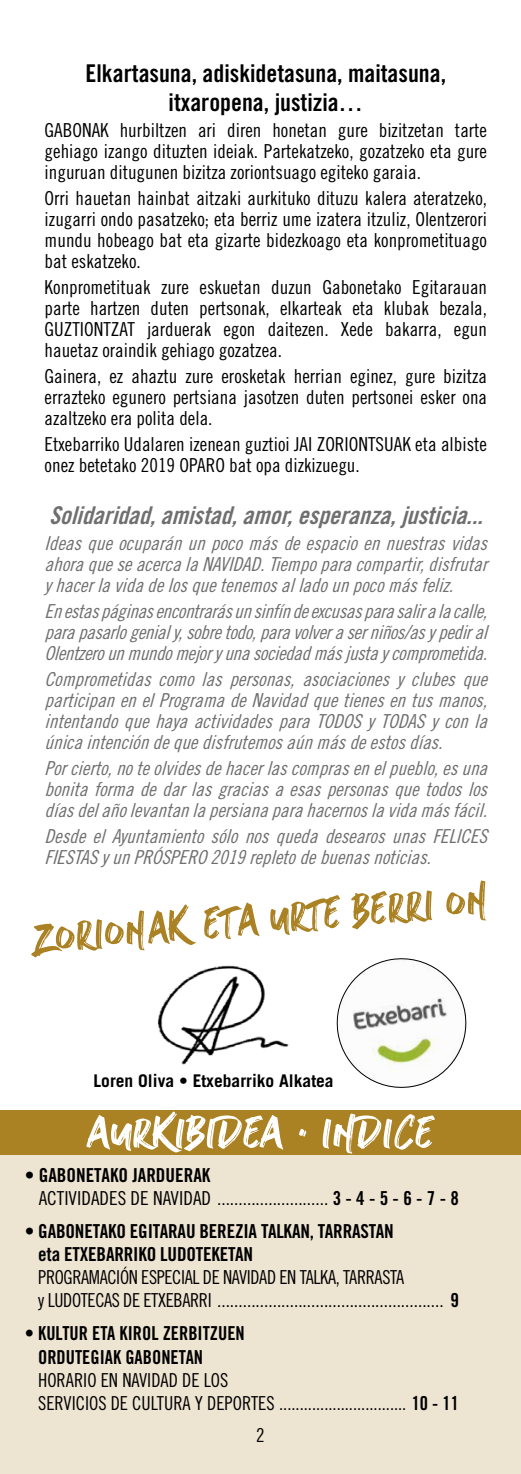
<style>
.page{position:relative;width:521px;height:1474px;background:#fff}
.page>*{position:absolute;margin:0;border:0;box-sizing:border-box;transform-origin:0 0}
.t1{font:63px "stronger";color:#aa8123;scale:.9 1}
.t2{font:63px "stronger";color:#fff}
.t3{font:24.5px/29.4px "Trade Gothic Bold Cond Twenty";color:#000;text-align:center}
.t4{font:italic 24.5px "Trade Gothic Bold Cond Twenty";color:#706f6f}
.t5{font:19.25px/21px "Trade Gothic Cond Eighteen";color:#000;text-align:justify}
.t6{font:italic 19.25px/21px "Trade Gothic Cond Eighteen";color:#706f6f;text-align:justify}
.t7{font:19.25px/23.1px "Trade Gothic Cond Eighteen";letter-spacing:-.02em;color:#000;scale:.95 1}
.t8{font:19.25px/23.1px "Trade Gothic Bold Cond Twenty";letter-spacing:-.01em;color:#000}
.t9{font:19.25px/23.1px "Trade Gothic Cond Eighteen";color:#000;scale:.96 1}
.t10{font:19.25px/23.1px "Trade Gothic Bold Cond Twenty";letter-spacing:-.01em;color:#000;scale:.96 1}
.t11{font:700 17.5px "Trade Gothic";color:#000}
.s1{font-family:"Trade Gothic Bold Cond Twenty"}
</style>
<div class="page">
<div style="left:0;top:1139px;width:521px;height:334px;background:#eee4d2"></div>
<div style="left:0;top:1109px;width:521px;height:45px;background:#aa8123"></div>
<svg style="left:336px;top:958px;width:131px;height:130px"></svg>
<img style="left:157px;top:965px;width:132px;height:100px">
<p class="t3" style="left:86px;top:58px;width:362px">Elkartasuna, adiskidetasuna, maitasuna, itxaropena, justizia…</p>
<p class="t5" style="left:45px;top:120px;width:444px">GABONAK hurbiltzen ari diren honetan gure bizitzetan tarte gehiago izango dituzten ideiak. Partekatzeko, gozatzeko eta gure inguruan ditugunen bizitza zoriontsuago egiteko garaia.</p>
<p class="t5" style="left:45px;top:187px;width:444px">Orri hauetan hainbat aitzaki aurkituko dituzu kalera ateratzeko, izugarri ondo pasatzeko; eta berriz ume izatera itzuliz, Olentzerori mundu hobeago bat eta gizarte bidezkoago eta konprometituago bat eskatzeko.</p>
<p class="t5" style="left:45px;top:276px;width:444px">Konprometituak zure eskuetan duzun Gabonetako Egitarauan parte hartzen duten pertsonak, elkarteak eta klubak bezala, GUZTIONTZAT jarduerak egon daitezen. Xede bakarra, egun hauetaz oraindik gehiago gozatzea.</p>
<p class="t5" style="left:45px;top:365px;width:444px">Gainera, ez ahaztu zure erosketak herrian eginez, gure bizitza errazteko egunero pertsiana jasotzen duten pertsonei esker ona azaltzeko era polita dela.</p>
<p class="t5" style="left:45px;top:433px;width:444px">Etxebarriko Udalaren izenean guztioi JAI ZORIONTSUAK eta albiste onez betetako 2019 OPARO bat opa dizkizuegu.</p>
<p class="t4" style="left:49px;top:500px;width:443px">Solidaridad,amistad,amor,esperanza,justicia...</p>
<p class="t6" style="left:45px;top:532px;width:450px">Ideasqueocuparánunpocomásdeespacioennuestrasvidas ahoraqueseacercalaNAVIDAD.Tiempoparacompartir,disfrutar yhacerlavidadelosquetenemosalladounpocomásfeliz.</p>
<p class="t6" style="left:45px;top:600px;width:450px">Enestaspáginasencontrarásunsinfíndeexcusasparasaliralacalle, parapasarlogenialy,sobretodo,paravolveraserniños/asypediral Olentzerounmundomejoryunasociedadmásjustaycomprometida.</p>
<p class="t6" style="left:45px;top:668px;width:450px">Comprometidas como las personas, asociaciones y clubes que participanenelProgramadeNavidadquetienesentusmanos, intentandoquehayaactividadesparaTODOSyTODASyconla únicaintencióndequedisfrutemosaúnmásdeestosdías.</p>
<p class="t6" style="left:45px;top:757px;width:450px">Porcierto,noteolvidesdehacerlascomprasenelpueblo,esuna bonitaformadedarlasgraciasaesaspersonasquetodoslos díasdelañolevantanlapersianaparahacernoslavidamásfácil.</p>
<p class="t6" style="left:45px;top:825px;width:450px">Desde el Ayuntamiento sólo nos queda desearos unas FELICES<br>FIESTASyunPRÓSPERO2019repletodebuenasnoticias.</p>
<h1 class="t1" style="left:33px;top:906px;width:505px;rotate:-5deg">ZORIONAK ETA URTE BERRI ON</h1>
<p class="t11" style="left:93px;top:1070px;width:242px">Loren Oliva • Etxebarriko Alkatea</p>
<h1 class="t2" style="left:86px;top:1100px;width:350px">AURKIBIDEA · INDICE</h1>
<p class="t8" style="left:25px;top:1163px;width:187px">• GABONETAKO JARDUERAK</p>
<p class="t5" style="left:39px;top:1187px;width:422px">ACTIVIDADES DE NAVIDAD .......................... <span class="s1">3 - 4 - 5 - 6 - 7 - 8</span></p>
<p class="t8" style="left:38px;top:1219px;width:357px;text-indent:-14px">• GABONETAKO EGITARAU BEREZIA TALKAN, TARRASTAN eta ETXEBARRIKO LUDOTEKETAN</p>
<p class="t7" style="left:38px;top:1265px;width:444px">PROGRAMACIÓN ESPECIAL DE NAVIDAD EN TALKA, TARRASTA<br>y LUDOTECAS DE ETXEBARRI ..................................................... <span class="s1">9</span></p>
<p class="t10" style="left:38px;top:1321px;width:217px;text-indent:-13px">• KULTUR ETA KIROL ZERBITZUEN<br>ORDUTEGIAK GABONETAN</p>
<p class="t9" style="left:38px;top:1367px;width:440px">HORARIO EN NAVIDAD DE LOS<br>SERVICIOS DE CULTURA Y DEPORTES ............................... <span class="s1">10 - 11</span></p>
<p class="t5" style="left:256px;top:1424px;width:10px">2</p>
</div>
